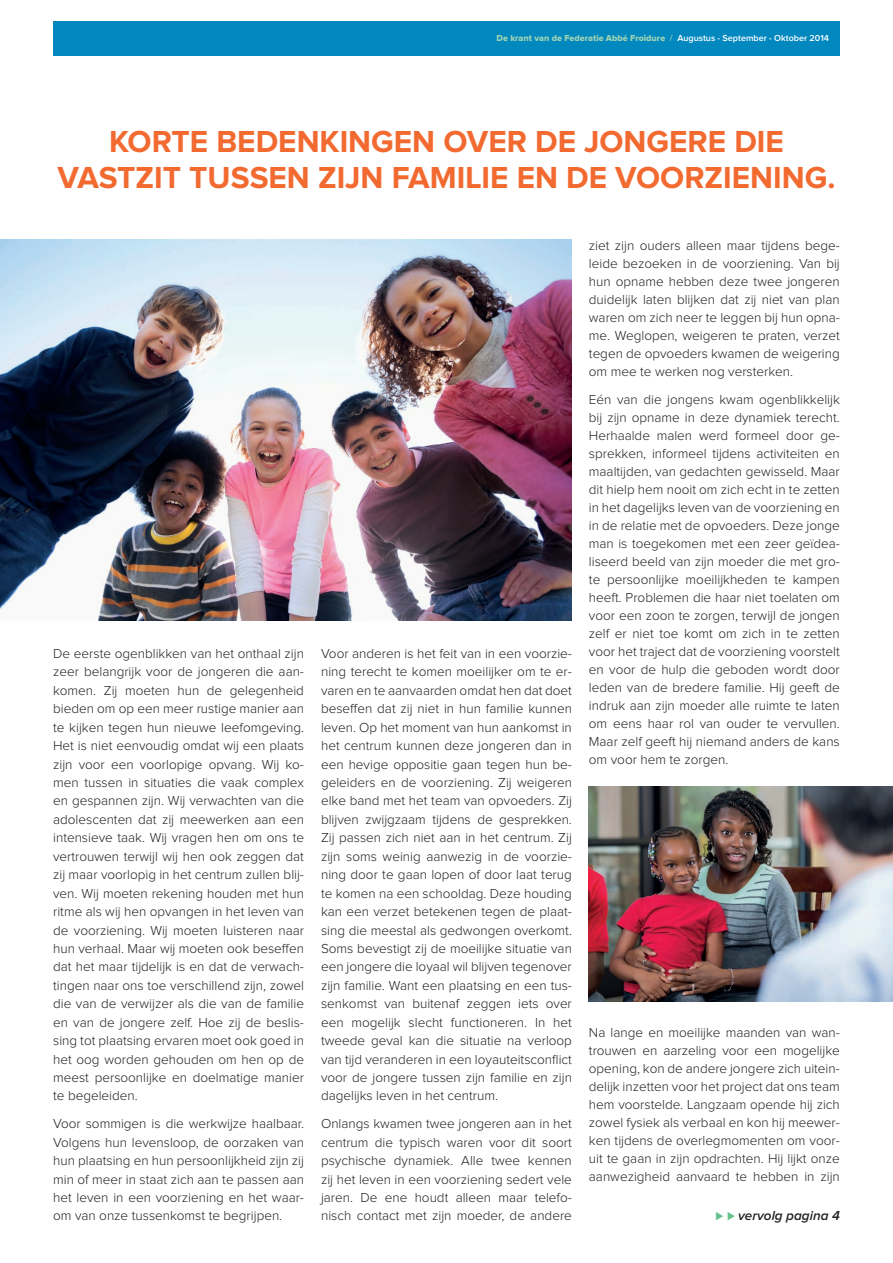
<style>
.page{position:relative;width:893px;height:1263px;background:#fff}
.page>*{position:absolute;margin:0;border:0;box-sizing:border-box;transform-origin:0 0}
.t1{font:700 31.5px/36px "Proxima Nova";color:#f26a30;text-align:center}
.lettrine{font:300 13.5px/18.5px "Proxima Nova";color:#231f20;text-align:justify}
.t2{font:italic 600 13.5px "Proxima Nova";color:#231f20}
.t3{font:9px "Proxima Nova Extrabld";color:#9fd4b5}
.s1{font-family:"Proxima Nova";font-weight:600}
.s2{font-family:"Proxima Nova";font-weight:600;color:#fff}
.s3{color:#65c18b}
</style>
<div class="page">
<div style="left:53px;top:21px;width:787px;height:34px;background:#0088bf"></div>
<img style="left:589px;top:787px;width:304px;height:215px">
<img style="left:0;top:240px;width:572px;height:380px">
<p class="t3" style="left:497px;top:33px;width:334px">De krant van de Federatie Abbé Froidure <span class="s1">/</span> <span class="s2">Augustus - September - Oktober 2014</span></p>
<p class="t1" style="left:57px;top:125px;width:780px">KORTE BEDENKINGEN OVER DE JONGERE DIE<br>VASTZIT TUSSEN ZIJN FAMILIE EN DE VOORZIENING.</p>
<p class="lettrine" style="left:53px;top:644px;width:252px">De eerste ogenblikken van het onthaal zijn zeer belangrijk voor de jongeren die aan&shy;komen. Zij moeten hun de gelegenheid bieden om op een meer rustige manier aan te kijken tegen hun nieuwe leefomgeving.<br>Het is niet eenvoudig omdat wij een plaats zijn voor een voorlopige opvang. Wij ko&shy;men tussen in situaties die vaak complex en gespannen zijn. Wij verwachten van die adolescenten dat zij meewerken aan een intensieve taak. Wij vragen hen om ons te vertrouwen terwijl wij hen ook zeggen dat zij maar voorlopig in het centrum zullen blij&shy;ven. Wij moeten rekening houden met hun ritme als wij hen opvangen in het leven van de voorziening. Wij moeten luisteren naar hun verhaal. Maar wij moeten ook beseffen dat het maar tijdelijk is en dat de verwach&shy;tingen naar ons toe verschillend zijn, zowel die van de verwijzer als die van de familie en van de jongere zelf. Hoe zij de beslis&shy;sing tot plaatsing ervaren moet ook goed in het oog worden gehouden om hen op de meest persoonlijke en doelmatige manier te begeleiden.</p>
<p class="lettrine" style="left:53px;top:1115px;width:252px">Voor sommigen is die werkwijze haalbaar.<br>Volgens hun levensloop, de oorzaken van hun plaatsing en hun persoonlijkheid zijn zij min of meer in staat zich aan te passen aan het leven in een voorziening en het waar&shy;om van onze tussenkomst te begrijpen.</p>
<p class="lettrine" style="left:321px;top:644px;width:252px">Voor anderen is het feit van in een voorzie&shy;ning terecht te komen moeilijker om te er&shy;varen en te aanvaarden omdat hen dat doet beseffen dat zij niet in hun familie kunnen leven. Op het moment van hun aankomst in het centrum kunnen deze jongeren dan in een hevige oppositie gaan tegen hun be&shy;geleiders en de voorziening. Zij weigeren elke band met het team van opvoeders. Zij blijven zwijgzaam tijdens de gesprekken.<br>Zij passen zich niet aan in het centrum. Zij zijn soms weinig aanwezig in de voorzie&shy;ning door te gaan lopen of door laat terug te komen na een schooldag. Deze houding kan een verzet betekenen tegen de plaat&shy;sing die meestal als gedwongen overkomt.<br>Soms bevestigt zij de moeilijke situatie van een jongere die loyaal wil blijven tegenover zijn familie. Want een plaatsing en een tus&shy;senkomst van buitenaf zeggen iets over een mogelijk slecht functioneren. In het tweede geval kan die situatie na verloop van tijd veranderen in een loyauteitsconflict voor de jongere tussen zijn familie en zijn dagelijks leven in het centrum.</p>
<p class="lettrine" style="left:321px;top:1115px;width:252px">Onlangs kwamen twee jongeren aan in het centrum die typisch waren voor dit soort psychische dynamiek. Alle twee kennen zij het leven in een voorziening sedert vele jaren. De ene houdt alleen maar telefo&shy;nisch contact met zijn moeder, de andere</p>
<p class="lettrine" style="left:589px;top:237px;width:252px;line-height:18px">ziet zijn ouders alleen maar tijdens bege&shy;leide bezoeken in de voorziening. Van bij hun opname hebben deze twee jongeren duidelijk laten blijken dat zij niet van plan waren om zich neer te leggen bij hun opna&shy;me. Weglopen, weigeren te praten, verzet tegen de opvoeders kwamen de weigering om mee te werken nog versterken.</p>
<p class="lettrine" style="left:589px;top:390px;width:252px;line-height:18px">Eén van die jongens kwam ogenblikkelijk bij zijn opname in deze dynamiek terecht.<br>Herhaalde malen werd formeel door ge&shy;sprekken, informeel tijdens activiteiten en maaltijden, van gedachten gewisseld. Maar dit hielp hem nooit om zich echt in te zetten in het dagelijks leven van de voorziening en in de relatie met de opvoeders. Deze jonge man is toegekomen met een zeer geïdea&shy;liseerd beeld van zijn moeder die met gro&shy;te persoonlijke moeilijkheden te kampen heeft. Problemen die haar niet toelaten om voor een zoon te zorgen, terwijl de jongen zelf er niet toe komt om zich in te zetten voor het traject dat de voorziening voorstelt en voor de hulp die geboden wordt door leden van de bredere familie. Hij geeft de indruk aan zijn moeder alle ruimte te laten om eens haar rol van ouder te vervullen.<br>Maar zelf geeft hij niemand anders de kans om voor hem te zorgen.</p>
<p class="lettrine" style="left:589px;top:1024px;width:252px;line-height:18px">Na lange en moeilijke maanden van wan&shy;trouwen en aarzeling voor een mogelijke opening, kon de andere jongere zich uitein&shy;delijk inzetten voor het project dat ons team hem voorstelde. Langzaam opende hij zich zowel fysiek als verbaal en kon hij meewer&shy;ken tijdens de overlegmomenten om voor&shy;uit te gaan in zijn opdrachten. Hij lijkt onze aanwezigheid aanvaard te hebben in zijn</p>
<p class="t2" style="left:715px;top:1208px;width:126px"><span class="s3">⊲ ⊲</span> vervolg pagina 4</p>
</div>
